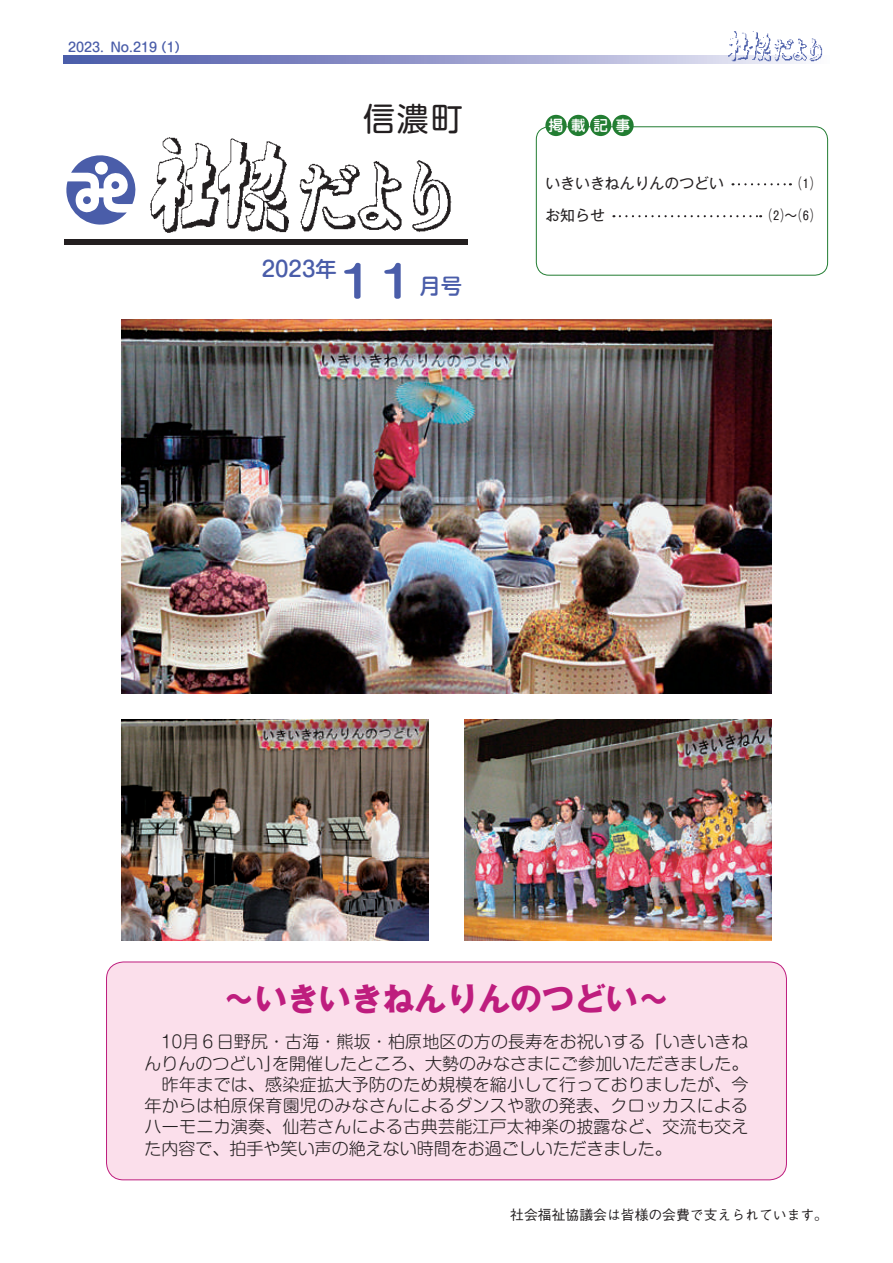
<style>
.page{position:relative;width:893px;height:1263px;background:#fff}
.page>*{position:absolute;margin:0;border:0;box-sizing:border-box;transform-origin:0 0}
.t1{font:500 42.45px "Shin M Go Pro";color:#4a5da9;scale:1.25 1}
.t2{font:32.25px "Shin M Go Pr 6";color:#231f20}
.t3{font:700 31.95px "Gothic MB101 Pr 5";color:#be1d7e}
.t4{font:500 21.3px "Shin M Go Pro";color:#4a5da9}
.t5{font:300 16.95px/21.3px "Shin M Go Pro";letter-spacing:.015em;color:#231f20;text-align:right}
.t6{font:14.85px "Gothic MB101 Pr 5";color:#231f20}
.t7{font:500 14.85px "Jun 34 Pro";color:#fff}
.t8{font:500 13.8px "Gothic BBB Pr 5";color:#231f20}
.t9{font:500 12.75px "Shin M Go Pro";color:#4a5da9}
</style>
<div class="page">
<div style="left:545px;top:115px;width:22px;height:21px;background:#227d32;border-radius:50%"></div>
<div style="left:568px;top:115px;width:21px;height:21px;background:#227d32;border-radius:50%"></div>
<div style="left:590px;top:115px;width:21px;height:21px;background:#227d32;border-radius:50%"></div>
<div style="left:612px;top:115px;width:22px;height:21px;background:#227d32;border-radius:50%"></div>
<svg style="left:66px;top:155px;width:70px;height:70px"></svg>
<div style="left:64px;top:239px;width:404px;height:5px;background:#231f20"></div>
<img style="left:150px;top:137px;width:302px;height:96px">
<div style="left:536px;top:127px;width:292px;height:148px;border:1px solid #227d32;border-radius:13px"></div>
<img style="left:464px;top:719px;width:307px;height:221px">
<img style="left:122px;top:719px;width:307px;height:221px">
<img style="left:122px;top:319px;width:649px;height:374px">
<svg style="left:739px;top:183px;width:52px;height:2px"></svg>
<svg style="left:620px;top:215px;width:141px;height:2px"></svg>
<div style="left:107px;top:962px;width:679px;height:218px;background:#fbdfeb;border-radius:17px"></div>
<div style="left:106px;top:962px;width:681px;height:218px;border:1px solid #be1d7e;border-radius:17px"></div>
<svg style="left:64px;top:55px;width:739px;height:9px;background:#9197ca"></svg>
<img style="left:724px;top:31px;width:99px;height:31px">
<p class="t9" style="left:68px;top:36px;width:37px">２０23.</p>
<p class="t9" style="left:154px;top:36px;width:35px">)1(</p>
<p class="t9" style="left:110px;top:36px;width:48px">No.219</p>
<h2 class="t2" style="left:363px;top:92px;width:101px">信濃町</h2>
<p class="t4" style="left:262px;top:252px;width:76px">2023年</p>
<h1 class="t1" style="left:339px;top:247px;width:60px">11</h1>
<p class="t4" style="left:420px;top:269px;width:44px">月号</p>
<p class="t7" style="left:549px;top:114px;width:83px">掲載記事</p>
<p class="t6" style="left:545px;top:171px;width:180px">いきいきねんりんのつどい</p>
<p class="t6" style="left:545px;top:203px;width:61px">お知らせ</p>
<p class="t6" style="left:798px;top:171px;width:16px">(1)</p>
<p class="t6" style="left:769px;top:203px;width:46px">(2)~(6)</p>
<h3 class="t3" style="left:223px;top:973px;width:448px">～いきいきねんりんのつどい~</h3>
<p class="t5" style="left:145px;top:1029px;width:605px">　10月６日野尻・古海・熊坂・柏原地区の方の長寿をお祝いする「いきいきねを開催したところ、大勢のみなさまにご参加いただきました。</p>
<p class="t5" style="left:145px;top:1050px;width:605px;text-align:left">んりんのつどい」<br>　昨年までは、感染症拡大予防のため規模を縮小して行っておりましたが、今年からは柏原保育園児のみなさんによるダンスや歌の発表、クロッカスによるハーモニカ演奏、仙若さんによる古典芸能江戸太神楽の披露など、交流も交えた内容で、拍手や笑い声の絶えない時間をお過ごしいただきました。</p>
<p class="t8" style="left:510px;top:1203px;width:319px">社会福祉協議会は皆様の会費で支えられています。</p>
</div>
